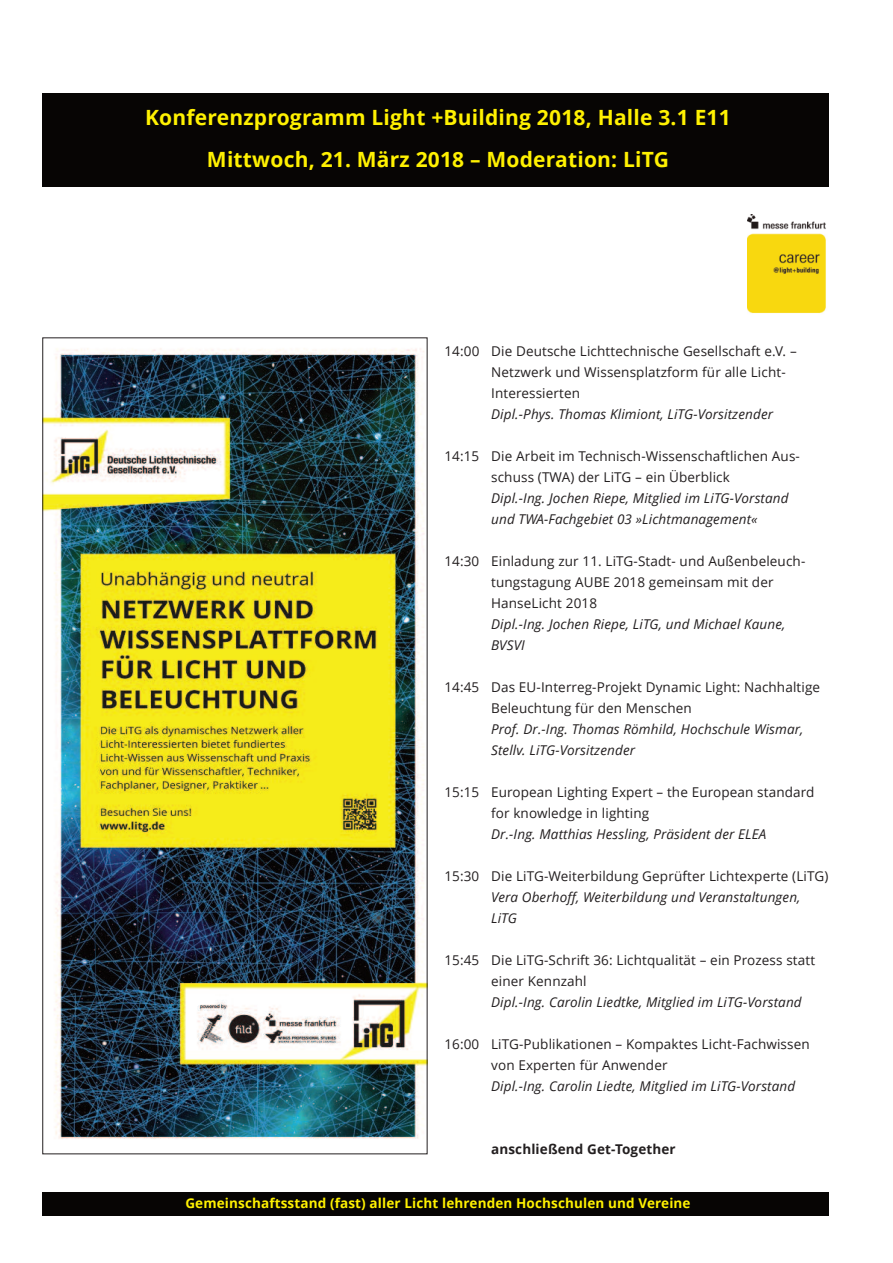
<style>
.page{position:relative;width:893px;height:1263px;background:#fff}
.page>*{position:absolute;margin:0;border:0;box-sizing:border-box;transform-origin:0 0}
.t1{font:700 21px/42px "Open Sans";letter-spacing:.01em;color:#fff101;text-align:center}
.t2{font:13.5px/21px "Open Sans";letter-spacing:.01em;color:#231f20}
.t3{font:italic 13.5px/21px "Open Sans";letter-spacing:.01em;color:#231f20}
.t4{font:700 13.5px "Open Sans";letter-spacing:.01em;color:#fff101}
.t5{font:700 13.5px "Open Sans";letter-spacing:.01em;color:#231f20}
</style>
<div class="page">
<div style="left:43px;top:1192px;width:786px;height:23px;background:#070504"></div>
<div style="left:43px;top:93px;width:786px;height:93px;background:#070504"></div>
<img style="left:45px;top:348px;width:380px;height:791px">
<img style="left:747px;top:214px;width:79px;height:100px">
<h1 class="t1" style="left:145px;top:95px;width:587px">Konferenzprogramm Light +Building 2018, Halle 3.1 E11<br>Mittwoch, 21. März 2018 – Moderation: LiTG</h1>
<p class="t2" style="left:491px;top:340px;width:307px;text-indent:-47px">14:00 Die Deutsche Lichttechnische Gesellschaft e.V. –<br>Netzwerk und Wissensplatzform für alle Licht-<br>Interessierten</p>
<p class="t3" style="left:491px;top:403px;width:284px">Dipl.-Phys. Thomas Klimiont, LiTG-Vorsitzender</p>
<p class="t2" style="left:491px;top:445px;width:310px;text-indent:-47px">14:15 Die Arbeit im Technisch-Wissenschaftlichen Aus&shy;schuss (TWA) der LiTG – ein Überblick</p>
<p class="t3" style="left:491px;top:487px;width:299px">Dipl.-Ing. Jochen Riepe, Mitglied im LiTG-Vorstand und TWA-Fachgebiet 03 »Lichtmanagement«</p>
<p class="t2" style="left:491px;top:550px;width:316px;text-indent:-47px">14:30 Einladung zur 11. LiTG-Stadt- und Außenbeleuch&shy;tungstagung AUBE 2018 gemeinsam mit der<br>HanseLicht 2018</p>
<p class="t3" style="left:491px;top:613px;width:296px">Dipl.-Ing. Jochen Riepe, LiTG, und Michael Kaune,<br>BVSVI</p>
<p class="t2" style="left:491px;top:676px;width:330px;text-indent:-47px">14:45 Das EU-Interreg-Projekt Dynamic Light: Nachhaltige<br>Beleuchtung für den Menschen</p>
<p class="t3" style="left:491px;top:718px;width:314px">Prof. Dr.-Ing. Thomas Römhild, Hochschule Wismar,<br>Stellv. LiTG-Vorsitzender</p>
<p class="t2" style="left:491px;top:781px;width:325px;text-indent:-47px">15:15 European Lighting Expert – the European standard for knowledge in lighting</p>
<p class="t3" style="left:491px;top:823px;width:277px">Dr.-Ing. Matthias Hessling, Präsident der ELEA</p>
<p class="t2" style="left:444px;top:865px;width:386px">15:30 Die LiTG-Weiterbildung Geprüfter Lichtexperte (LiTG)</p>
<p class="t3" style="left:491px;top:886px;width:311px">Vera Oberhoff, Weiterbildung und Veranstaltungen,<br>LiTG</p>
<p class="t2" style="left:491px;top:949px;width:326px;text-indent:-47px">15:45 Die LiTG-Schrift 36: Lichtqualität – ein Prozess statt einer Kennzahl</p>
<p class="t3" style="left:491px;top:991px;width:312px">Dipl.-Ing. Carolin Liedtke, Mitglied im LiTG-Vorstand</p>
<p class="t2" style="left:491px;top:1033px;width:320px;text-indent:-47px">16:00 LiTG-Publikationen – Kompaktes Licht-Fachwissen von Experten für Anwender</p>
<p class="t3" style="left:491px;top:1075px;width:306px">Dipl.-Ing. Carolin Liedte, Mitglied im LiTG-Vorstand</p>
<p class="t5" style="left:491px;top:1139px;width:186px">anschließend Get-Together</p>
<p class="t4" style="left:185px;top:1193px;width:507px">Gemeinschaftsstand (fast) aller Licht lehrenden Hochschulen und Vereine</p>
</div>
